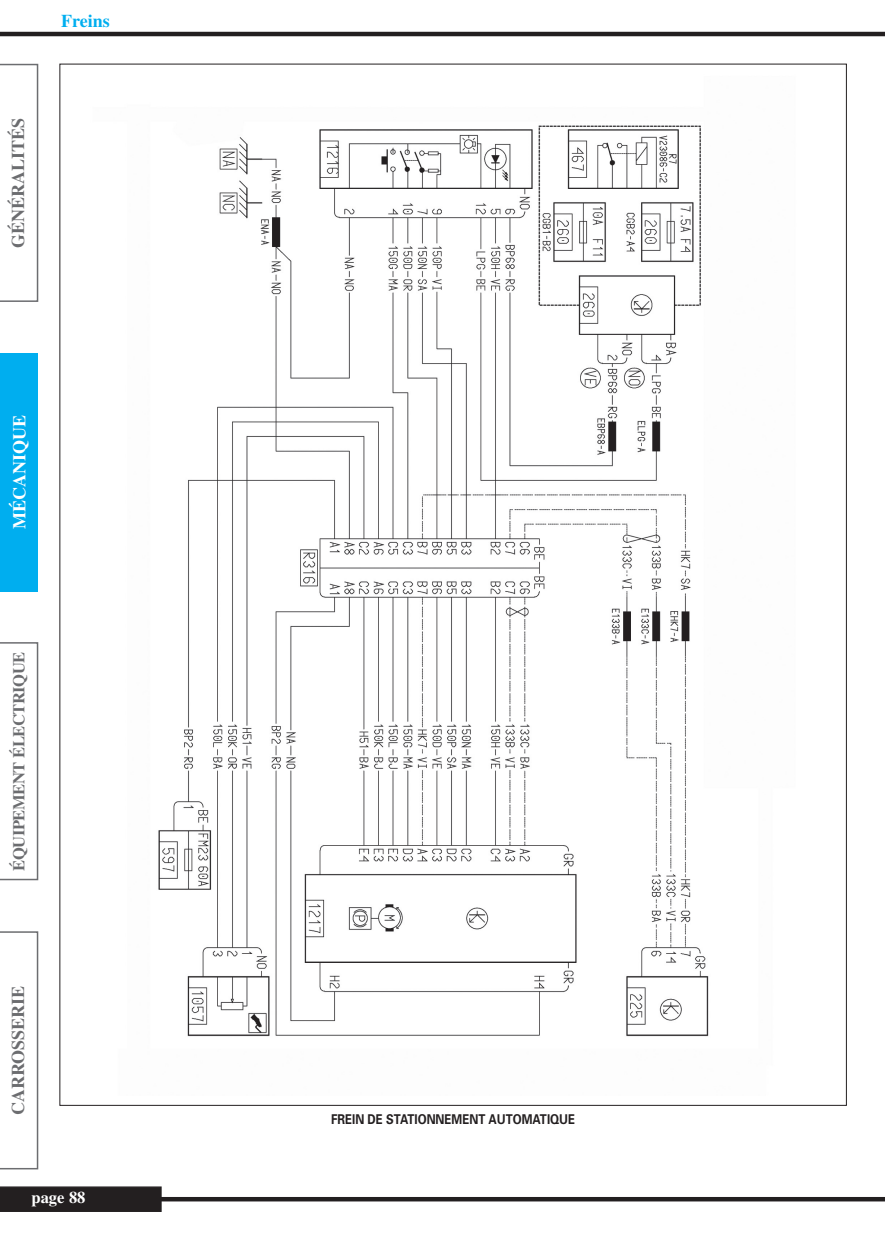
<style>
.page{position:relative;width:885px;height:1246px;background:#fff}
.page>*{position:absolute;margin:0;border:0;box-sizing:border-box;transform-origin:0 0}
.t1{font:700 18px "Times";color:#6c6d70}
.t2{font:700 18px "Times";color:#fff}
.t3{font:700 18px "Times";color:#00aeef}
.t4{font:700 16.5px "Times";letter-spacing:-.025em;color:#6c6d70}
.t5{font:700 16.5px "Times";color:#fff}
.t6{font:700 13.5px "Univers";color:#231f20;scale:.85 1}
</style>
<div class="page">
<svg style="left:0;top:64px;width:38px;height:238px"></svg>
<div style="left:0;top:353px;width:38px;height:238px;background:#00aeef"></div>
<svg style="left:0;top:642px;width:38px;height:238px"></svg>
<svg style="left:0;top:931px;width:38px;height:238px"></svg>
<hr style="left:0;top:1197px;width:884px;height:4px;background:#231f20">
<div style="left:0;top:1186px;width:162px;height:26px;background:#231f20"></div>
<hr style="left:0;top:32px;width:884px;height:4px;background:#231f20">
<img style="left:158px;top:125px;width:551px;height:912px">
<h1 class="t1" style="left:12px;top:248px;width:132px;rotate:-90deg">GÉNÉRALITÉS</h1>
<h1 class="t3" style="left:61px;top:15px;width:50px">Freins</h1>
<h1 class="t2" style="left:13px;top:529px;width:115px;rotate:-90deg">MÉCANIQUE</h1>
<p class="t4" style="left:13px;top:870px;width:220px;rotate:-90deg">ÉQUIPEMENT ÉLECTRIQUE</p>
<h1 class="t1" style="left:12px;top:1115px;width:131px;rotate:-90deg">CARROSSERIE</h1>
<p class="t5" style="left:31px;top:1192px;width:56px">page 88</p>
<p class="t6" style="left:331px;top:1114px;width:288px">FREIN DE STATIONNEMENT AUTOMATIQUE</p>
</div>
